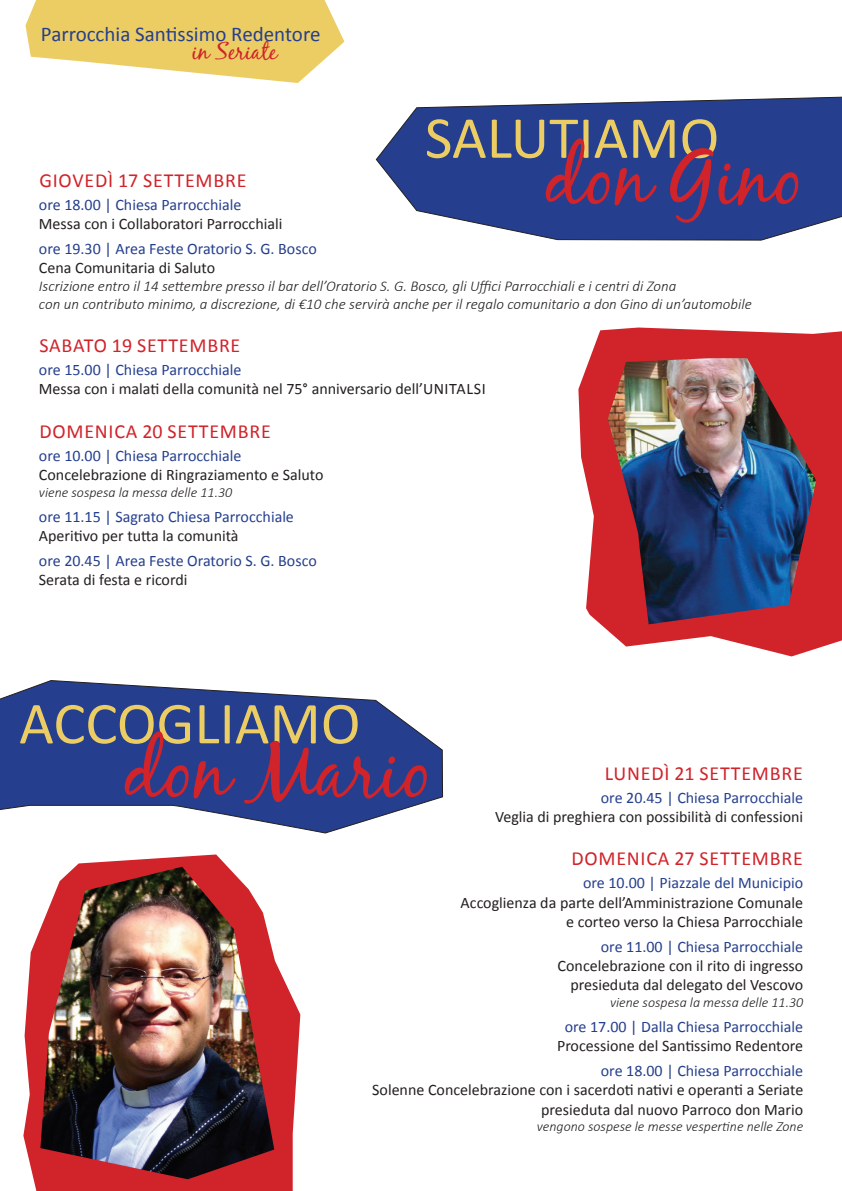
<style>
.page{position:relative;width:842px;height:1191px;background:#fff}
.page>*{position:absolute;margin:0;border:0;box-sizing:border-box;transform-origin:0 0}
.t1{font:80px "Black Jack";color:#d1232a}
.t2{font:60px "Calibri";color:#eccd64}
.t3{font:24px "Black Jack";color:#d1232a}
.t4{font:21px "Calibri";color:#253f8e}
.t5{font:20px "Calibri";letter-spacing:.04em;color:#d1232a}
.t6{font:16px/19.2px "Calibri";color:#231f20;text-align:right}
.t7{font:16px "Calibri";color:#253f8e}
.t8{font:italic 300 15px/18px "Calibri";color:#231f20}
.t9{font:italic 300 14px "Calibri";color:#231f20}
</style>
<div class="page">
<svg style="left:23px;top:854px;width:277px;height:337px;fill:#d1232a"></svg>
<svg style="left:578px;top:327px;width:264px;height:329px;fill:#d1232a"></svg>
<svg style="left:26px;top:0;width:318px;height:83px"></svg>
<svg style="left:0;top:680px;width:444px;height:154px"></svg>
<svg style="left:375px;top:96px;width:467px;height:145px;background:#445a9c"></svg>
<img style="left:608px;top:358px;width:208px;height:266px">
<img style="left:40px;top:866px;width:234px;height:313px">
<h3 class="t4" style="left:41px;top:21px;width:281px">Parrocchia Santissimo Redentore</h3>
<h3 class="t3" style="left:192px;top:36px;width:87px">in Seriate</h3>
<h2 class="t2" style="left:425px;top:100px;width:296px">SALUTIAMO</h2>
<h1 class="t1" style="left:545px;top:128px;width:260px">don Gino</h1>
<p class="t5" style="left:39px;top:167px;width:12px">giov</p>
<p class="t5" style="left:84px;top:167px;width:164px">edì 17 settem bre</p>
<p class="t7" style="left:39px;top:194px;width:204px">ore 18.00 | Chiesa Parrocchiale</p>
<p class="t6" style="left:39px;top:214px;width:245px">Messa con i Collaboratori Parrocchiali</p>
<p class="t7" style="left:39px;top:238px;width:279px">ore 19.30 | Area Feste Oratorio S. G. Bosco</p>
<p class="t6" style="left:39px;top:258px;width:178px">Cena Comunitaria di Saluto</p>
<p class="t8" style="left:39px;top:277px;width:714px">Iscrizione entro il 14 settembre presso il bar dell’Oratorio S. G. Bosco, gli Uffici Parrocchiali e i centri di Zona<br>con un contributo minimo, a discrezione, di €10 che servirà anche per il regalo comunitario a don Gino di un’automobile</p>
<p class="t5" style="left:39px;top:333px;width:46px">sabato</p>
<p class="t5" style="left:112px;top:333px;width:130px">19 settem bre</p>
<p class="t7" style="left:39px;top:360px;width:204px">ore 15.00 | Chiesa Parrocchiale</p>
<p class="t6" style="left:39px;top:379px;width:414px">Messa con i malati della comunità nel 75° anniversario dell’Unitalsi</p>
<p class="t5" style="left:39px;top:418px;width:233px">dom enica 20 settem bre</p>
<p class="t7" style="left:39px;top:445px;width:204px">ore 10.00 | Chiesa Parrocchiale</p>
<p class="t6" style="left:39px;top:465px;width:286px">Concelebrazione di Ringraziamento e Saluto</p>
<p class="t9" style="left:39px;top:483px;width:195px">viene sospesa la messa delle 11.30</p>
<p class="t7" style="left:39px;top:506px;width:256px">ore 11.15 | Sagrato Chiesa Parrocchiale</p>
<p class="t6" style="left:39px;top:526px;width:201px">Aperitivo per tutta la comunità</p>
<p class="t7" style="left:39px;top:550px;width:279px">ore 20.45 | Area Feste Oratorio S. G. Bosco</p>
<p class="t6" style="left:39px;top:570px;width:150px">Serata di festa e ricordi</p>
<h2 class="t2" style="left:19px;top:685px;width:343px">ACCOGLIAMO</h2>
<h1 class="t1" style="left:124px;top:721px;width:309px">don Mario</h1>
<p class="t5" style="left:605px;top:760px;width:200px">lu nedì 21 settem bre</p>
<p class="t7" style="left:601px;top:787px;width:204px">ore 20.45 | Chiesa Parrocchiale</p>
<p class="t6" style="left:495px;top:807px;width:310px">Veglia di preghiera con possibilità di confessioni</p>
<p class="t5" style="left:571px;top:846px;width:233px">dom enica 27 settem bre</p>
<p class="t7" style="left:583px;top:873px;width:222px">ore 10.00 | Piazzale del Municipio</p>
<p class="t6" style="left:461px;top:892px;width:344px">Accoglienza da parte dell’Amministrazione Comunale e corteo verso la Chiesa Parrocchiale</p>
<p class="t7" style="left:601px;top:936px;width:204px">ore 11.00 | Chiesa Parrocchiale</p>
<p class="t6" style="left:558px;top:956px;width:247px">Concelebrazione con il rito di ingresso presieduta dal delegato del Vescovo</p>
<p class="t9" style="left:610px;top:993px;width:195px">viene sospesa la messa delle 11.30</p>
<p class="t7" style="left:565px;top:1016px;width:240px">ore 17.00 | Dalla Chiesa Parrocchiale</p>
<p class="t6" style="left:557px;top:1036px;width:248px">Processione del Santissimo Redentore</p>
<p class="t7" style="left:601px;top:1060px;width:204px">ore 18.00 | Chiesa Parrocchiale</p>
<p class="t6" style="left:372px;top:1080px;width:432px">Solenne Concelebrazione con i sacerdoti nativi e operanti a Seriate presieduta dal nuovo Parroco don Mario</p>
<p class="t9" style="left:537px;top:1118px;width:268px">vengono sospese le messe vespertine nelle Zone</p>
</div>
